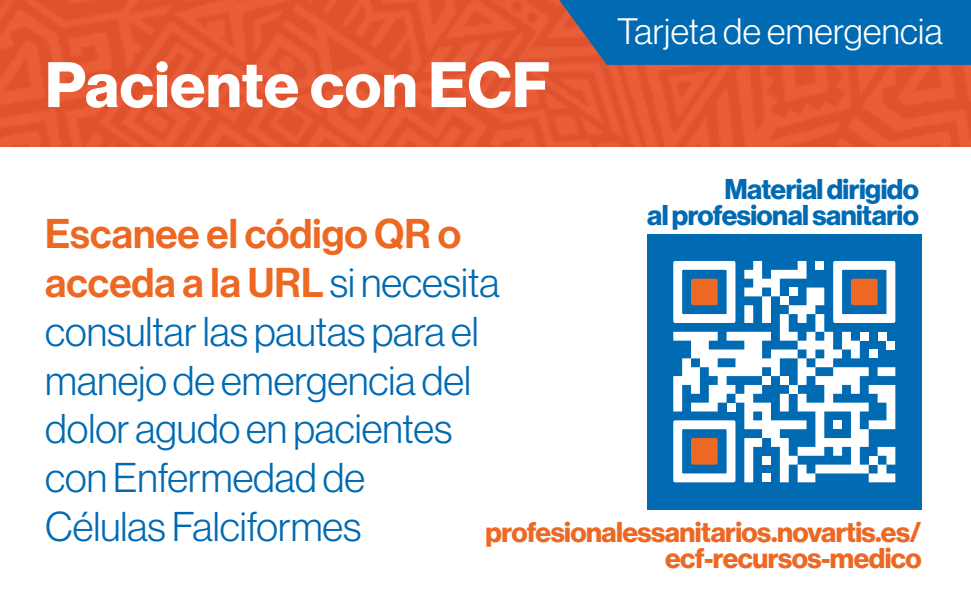
<style>
.page{position:relative;width:971px;height:613px;background:#fff}
.page>*{position:absolute;margin:0;border:0;box-sizing:border-box;transform-origin:0 0}
.t1{font:700 62.8px "Volta Modern Display 75";letter-spacing:.01em;color:#fff}
.t2{font:300 40.8px/48.8px "Volta Modern Display 45";color:#006ab2}
.t3{font:500 40.8px/48.8px "Volta Modern Display 65";color:#ec6823}
.t4{font:300 36px "Volta Modern Display 45";letter-spacing:.01em;color:#fff}
.t5{font:700 28px/26px "Volta Modern Display 75";letter-spacing:-.02em;color:#ec6823;text-align:right}
.t6{font:700 28px/26px "Volta Modern Display 75";letter-spacing:-.02em;color:#006ab2;text-align:right}
.s1{font-family:"Volta Modern Display 45";font-weight:300;color:#006ab2}
</style>
<div class="page">
<div style="left:0;top:0;width:971px;height:146px;background:#e35832"></div>
<svg style="left:559px;top:0;width:412px;height:65px;fill:#006ab2"></svg>
<div style="left:647px;top:234px;width:274px;height:275px;background:#006ab2"></div>
<svg style="left:673px;top:261px;width:222px;height:221px"></svg>
<h1 class="t1" style="left:45px;top:48px;width:506px">Paciente con ECF</h1>
<p class="t4" style="left:617px;top:11px;width:327px">Tarjeta de emergencia</p>
<p class="t6" style="left:647px;top:176px;width:273px">Material dirigido<br>al profesional sanitario</p>
<p class="t3" style="left:45px;top:210px;width:456px">Escanee el código QR o acceda a la URL <span class="s1">si necesita</span></p>
<p class="t2" style="left:45px;top:307px;width:435px">consultar las pautas para el manejo de emergencia del dolor agudo en pacientes con Enfermedad de<br>Células Falciformes</p>
<p class="t5" style="left:485px;top:519px;width:438px">profesionalessanitarios.novartis.es/ ecf-recursos-medico</p>
</div>
